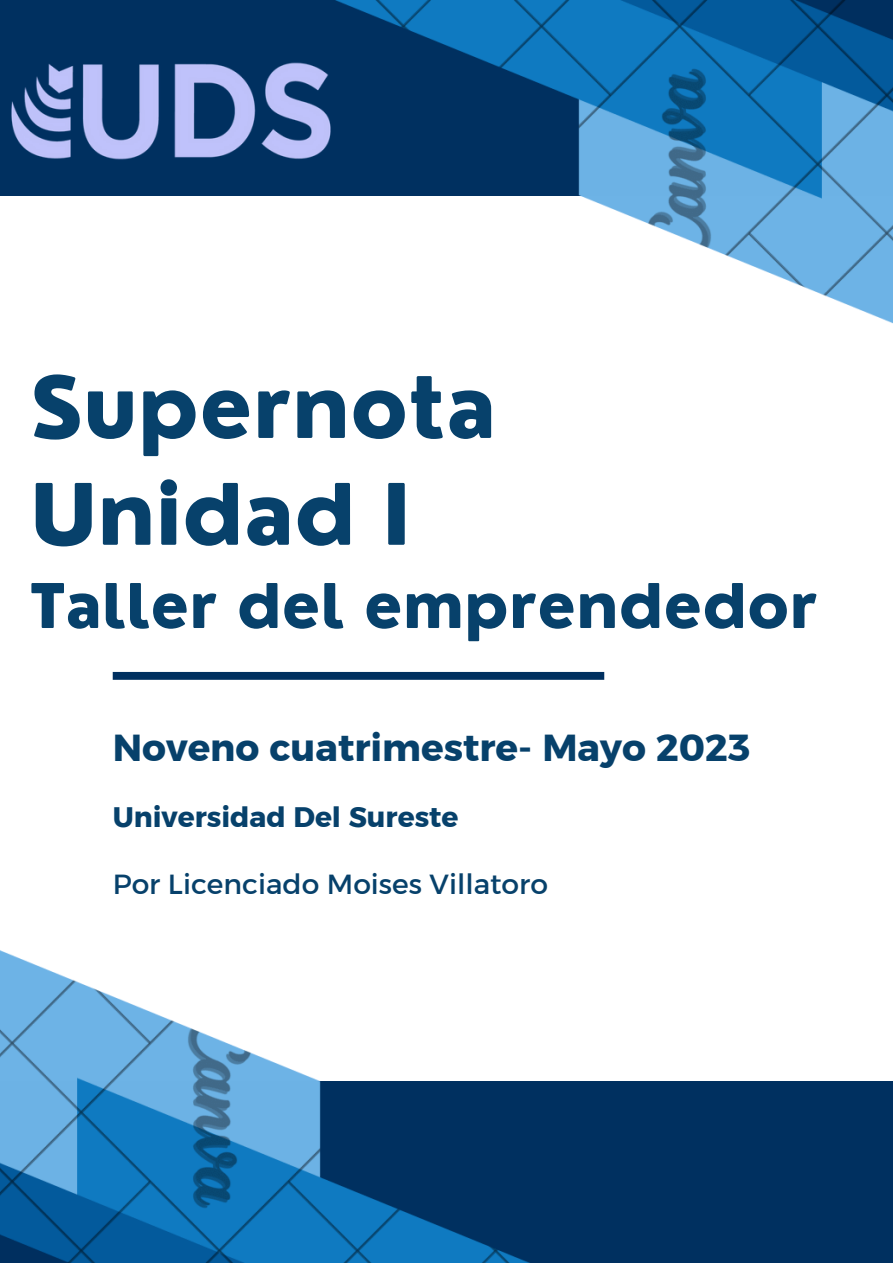
<style>
.page{position:relative;width:893px;height:1264px;background:#fff}
.page>*{position:absolute;margin:0;border:0;box-sizing:border-box;transform-origin:0 0}
.t1{font:800 82.5px "Nourd";color:#07416b}
.t2{font:800 60px "Nourd";color:#07416b}
.t3{font:37.5px "Kief Montaser Bold";color:#07416b}
.t4{font:28.2px "Kief Montaser Regular";color:#07416b}
.t5{font:28.2px "Kief Montaser Bold";color:#07416b}
</style>
<div class="page">
<img style="left:342px;top:0;width:550px;height:323px">
<div style="left:0;top:1080px;width:892px;height:182px;background:#003060"></div>
<img style="left:0;top:950px;width:564px;height:312px">
<div style="left:113px;top:672px;width:491px;height:7px;background:#003060"></div>
<img style="left:0;top:0;width:342px;height:196px">
<p class="t1" style="left:30px;top:355px;width:467px">Supernota</p>
<p class="t1" style="left:30px;top:462px;width:382px">Unidad I</p>
<p class="t2" style="left:30px;top:568px;width:789px">Taller del emprendedor</p>
<p class="t3" style="left:113px;top:724px;width:639px">Noveno cuatrimestre- Mayo 2023</p>
<p class="t5" style="left:113px;top:800px;width:347px">Universidad Del Sureste</p>
<p class="t4" style="left:113px;top:866px;width:436px">Por Licenciado Moises Villatoro</p>
</div>
